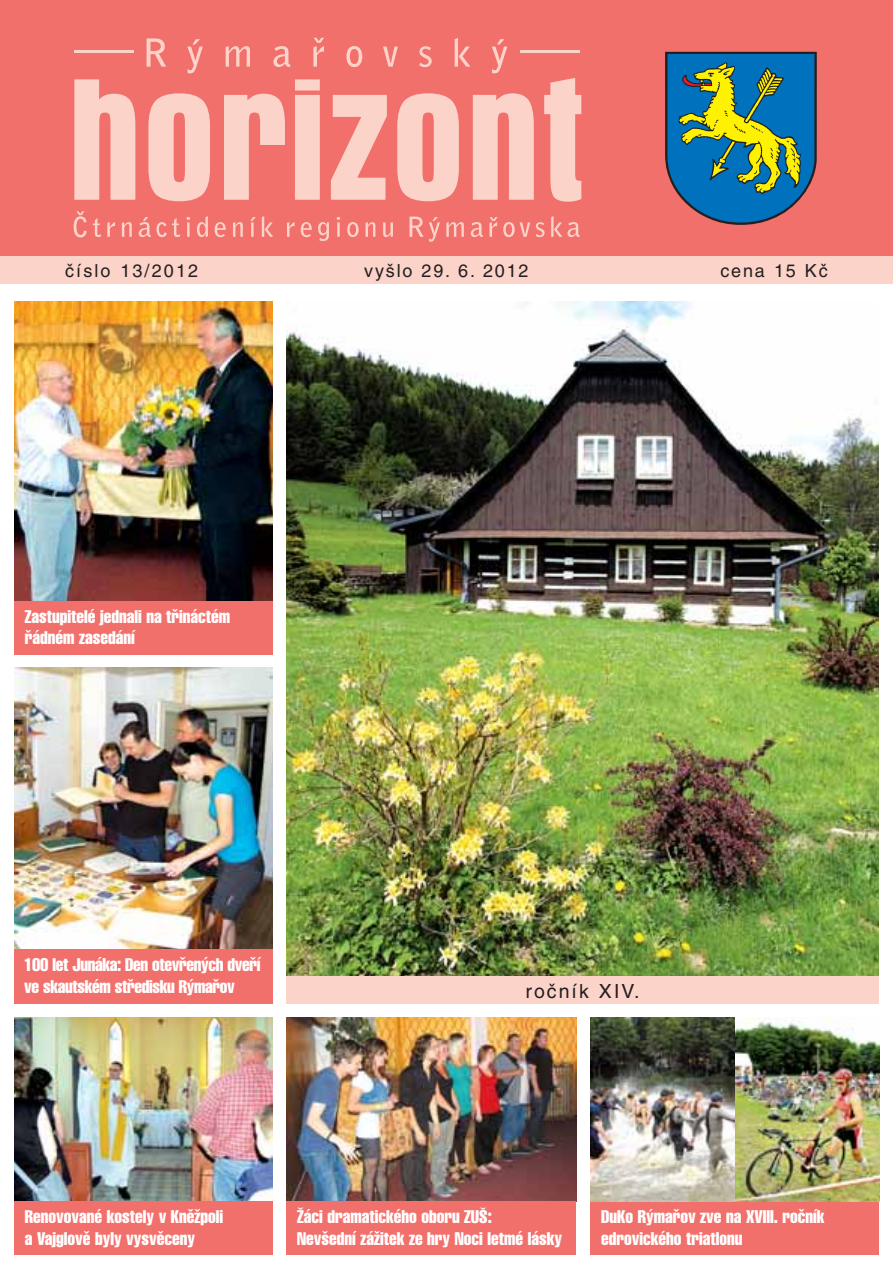
<style>
.page{position:relative;width:893px;height:1273px;background:#fff}
.page>*{position:absolute;margin:0;border:0;box-sizing:border-box;transform-origin:0 0}
.t1{font:19.5px "Helvetica CE";letter-spacing:.105em;color:#231f20}
.t2{font:18px/21.6px "Helvetica Compressed CE";color:#fff}
.t3{font:18px/21.6px "Helvetica Compressed CE";letter-spacing:-.02em;color:#fff}
.t4{font:18px "Helvetica CE";letter-spacing:.1em;color:#231f20}
.t5{font:18px "Helvetica CE";letter-spacing:.12em;color:#231f20}
</style>
<div class="page">
<img style="left:286px;top:302px;width:592px;height:674px">
<div style="left:0;top:0;width:893px;height:283px;background:#f2706c"></div>
<svg style="left:665px;top:52px;width:151px;height:173px;background:#467e82"></svg>
<svg style="left:74px;top:79px;width:61px;height:121px"></svg>
<svg style="left:148px;top:93px;width:62px;height:108px"></svg>
<svg style="left:224px;top:94px;width:61px;height:106px"></svg>
<svg style="left:295px;top:79px;width:25px;height:121px;background:#fbcec4"></svg>
<svg style="left:331px;top:95px;width:56px;height:105px"></svg>
<svg style="left:397px;top:93px;width:62px;height:108px"></svg>
<svg style="left:473px;top:93px;width:61px;height:107px"></svg>
<svg style="left:544px;top:78px;width:37px;height:124px"></svg>
<hr style="left:75px;top:50px;width:59px;height:2px;background:#fcd3c9">
<hr style="left:520px;top:50px;width:59px;height:2px;background:#fcd3c9">
<div style="left:0;top:256px;width:893px;height:27px;background:#fcd3c9"></div>
<svg style="left:147px;top:38px;width:360px;height:35px"></svg>
<svg style="left:93px;top:218px;width:8px;height:19px"></svg>
<svg style="left:107px;top:222px;width:8px;height:15px"></svg>
<svg style="left:122px;top:222px;width:10px;height:15px"></svg>
<svg style="left:139px;top:217px;width:41px;height:20px"></svg>
<hr style="left:187px;top:222px;width:3px;height:15px;background:#fcd3c9">
<svg style="left:197px;top:216px;width:11px;height:21px"></svg>
<svg style="left:215px;top:222px;width:11px;height:15px"></svg>
<svg style="left:233px;top:222px;width:10px;height:15px"></svg>
<svg style="left:250px;top:217px;width:6px;height:20px"></svg>
<svg style="left:262px;top:216px;width:11px;height:21px"></svg>
<svg style="left:287px;top:222px;width:7px;height:15px"></svg>
<svg style="left:301px;top:222px;width:11px;height:15px"></svg>
<svg style="left:318px;top:222px;width:11px;height:19px"></svg>
<hr style="left:337px;top:222px;width:3px;height:15px;background:#fcd3c9">
<svg style="left:347px;top:222px;width:11px;height:15px"></svg>
<svg style="left:365px;top:222px;width:10px;height:15px"></svg>
<svg style="left:383px;top:222px;width:10px;height:15px"></svg>
<svg style="left:409px;top:217px;width:14px;height:20px"></svg>
<svg style="left:429px;top:217px;width:11px;height:25px"></svg>
<svg style="left:446px;top:222px;width:18px;height:15px"></svg>
<svg style="left:471px;top:222px;width:12px;height:15px"></svg>
<svg style="left:503px;top:222px;width:41px;height:15px"></svg>
<svg style="left:551px;top:216px;width:28px;height:21px"></svg>
<svg style="left:74px;top:211px;width:13px;height:26px"></svg>
<svg style="left:489px;top:217px;width:8px;height:20px"></svg>
<img style="left:14px;top:302px;width:258px;height:299px">
<img style="left:14px;top:668px;width:258px;height:281px">
<img style="left:14px;top:1017px;width:258px;height:184px">
<img style="left:286px;top:1017px;width:290px;height:184px">
<div style="left:14px;top:949px;width:258px;height:55px;background:#f2706c"></div>
<div style="left:14px;top:601px;width:258px;height:53px;background:#f2706c"></div>
<div style="left:286px;top:1201px;width:290px;height:54px;background:#f2706c"></div>
<div style="left:14px;top:1201px;width:258px;height:54px;background:#f2706c"></div>
<div style="left:590px;top:1201px;width:289px;height:54px;background:#f2706c"></div>
<div style="left:286px;top:976px;width:592px;height:28px;background:#fcd3c9"></div>
<img style="left:734px;top:1017px;width:145px;height:184px">
<img style="left:590px;top:1017px;width:144px;height:184px">
<p class="t5" style="left:65px;top:260px;width:134px">číslo 13/2012</p>
<p class="t4" style="left:364px;top:260px;width:166px">vyšlo 29. 6. 2012</p>
<p class="t4" style="left:720px;top:260px;width:109px">cena 15 Kč</p>
<p class="t2" style="left:25px;top:606px;width:207px">Zastupitelé jednali na tfiináctém fiádném zasedání</p>
<p class="t3" style="left:24px;top:954px;width:238px">100 let Junáka: Den otevfien˘ch dvefií ve skautském stfiedisku R˘mafiov</p>
<p class="t1" style="left:525px;top:979px;width:116px">ročník XIV.</p>
<p class="t2" style="left:297px;top:1207px;width:266px">Îáci dramatického oboru ZU·:<br>Nev‰ední záÏitek ze hry Noci letmé lásky</p>
<p class="t2" style="left:25px;top:1207px;width:200px">Renovované kostely v KnûÏpoli a Vajglovû byly vysvûceny</p>
<p class="t2" style="left:601px;top:1207px;width:225px">DuKo R˘mafiov zve na XVIII. roãník edrovického triatlonu</p>
</div>
